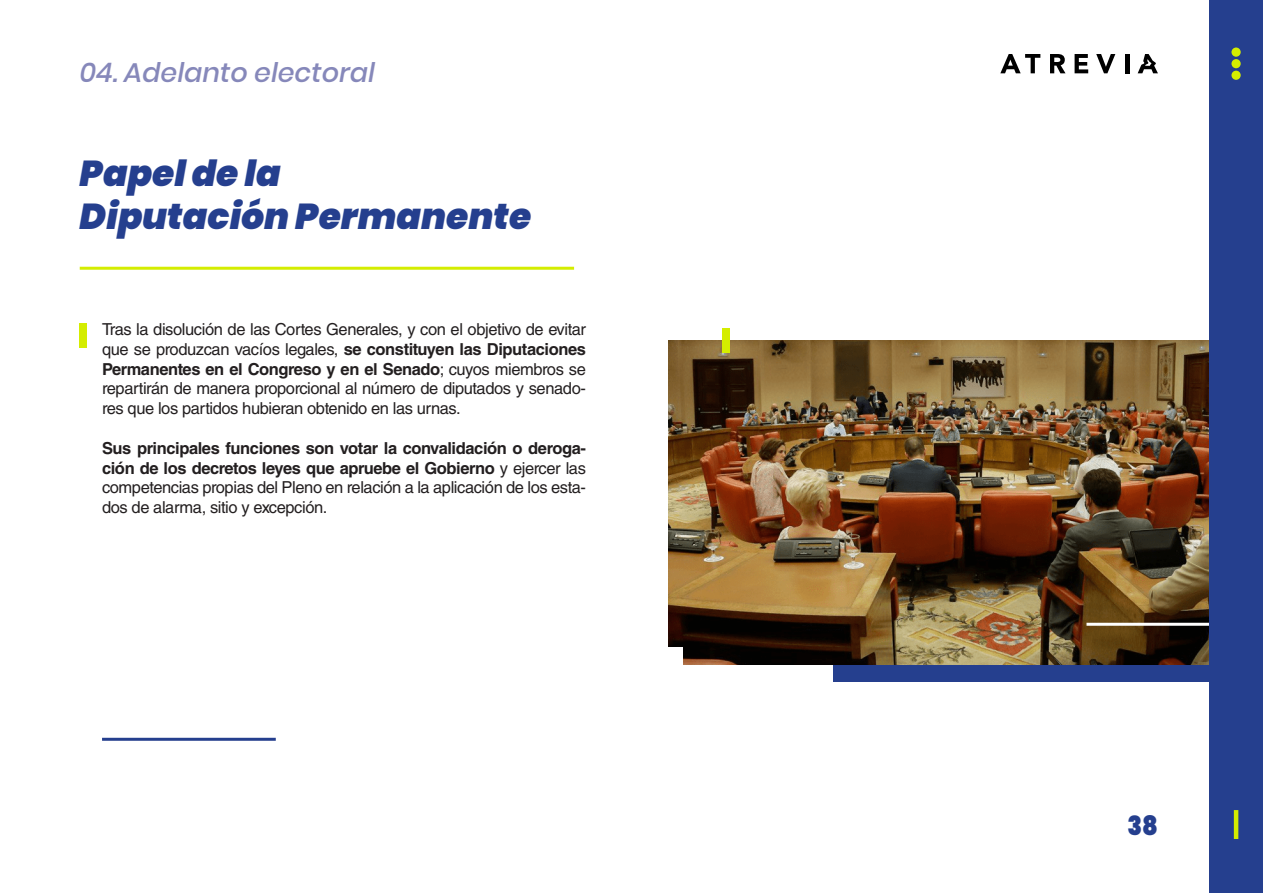
<style>
.page{position:relative;width:1263px;height:893px;background:#fff}
.page>*{position:absolute;margin:0;border:0;box-sizing:border-box;transform-origin:0 0}
.t1{font:italic 900 36px "Poppins";color:#253f8e}
.t2{font:italic 500 27px "Poppins";color:#8688ba}
.t3{font:900 26.4px "Poppins";color:#253f8e;scale:.91 1}
.t4{font:16.5px/19.8px "Helvetica LT Std";letter-spacing:-.025em;color:#231f20;text-align:justify}
.s1{font-weight:700}
</style>
<div class="page">
<svg style="left:1050px;top:54px;width:15px;height:19px"></svg>
<svg style="left:1074px;top:54px;width:14px;height:19px"></svg>
<svg style="left:1096px;top:54px;width:19px;height:19px"></svg>
<hr style="left:1125px;top:54px;width:4px;height:19px;background:#000">
<svg style="left:1000px;top:54px;width:40px;height:19px"></svg>
<svg style="left:1138px;top:54px;width:20px;height:19px"></svg>
<div style="left:1209px;top:0;width:54px;height:893px;background:#253f8e"></div>
<hr style="left:1234px;top:810px;width:4px;height:29px;background:#d4ed00">
<div style="left:1231px;top:48px;width:10px;height:9px;background:#d4ed00;border-radius:50%"></div>
<div style="left:1231px;top:59px;width:10px;height:9px;background:#d4ed00;border-radius:50%"></div>
<div style="left:1231px;top:71px;width:10px;height:9px;background:#d4ed00;border-radius:50%"></div>
<hr style="left:80px;top:267px;width:494px;height:3px;background:#d4ed00">
<div style="left:80px;top:323px;width:7px;height:25px;background:#d4ed00"></div>
<hr style="left:102px;top:738px;width:174px;height:3px;background:#253f8e">
<div style="left:833px;top:647px;width:376px;height:35px;background:#253f8e"></div>
<img style="left:669px;top:341px;width:540px;height:323px">
<div style="left:723px;top:328px;width:7px;height:25px;background:#d4ed00"></div>
<hr style="left:1086px;top:623px;width:123px;height:3px;background:#fff">
<div style="left:654px;top:647px;width:29px;height:28px;background:#fff"></div>
<p class="t2" style="left:80px;top:57px;width:297px">04. Adelanto electoral</p>
<p class="t1" style="left:80px;top:152px;width:202px">Papel de la</p>
<p class="t1" style="left:80px;top:196px;width:453px">Diputación Permanente</p>
<p class="t4" style="left:102px;top:319px;width:485px">Tras la disolución de las Cortes Generales, y con el objetivo de evitar que se produzcan vacíos legales, <span class="s1">se constituyen las Diputaciones Permanentes en el Congreso y en el Senado</span>; cuyos miembros se repartirán de manera proporcional al número de diputados y senado&shy;res que los partidos hubieran obtenido en las urnas.</p>
<p class="t4" style="left:102px;top:438px;width:485px"><span class="s1">Sus principales funciones son votar la convalidación o deroga&shy;ción de los decretos leyes que apruebe el Gobierno</span> y ejercer las competencias propias del Pleno en relación a la aplicación de los esta&shy;dos de alarma, sitio y excepción.</p>
<h3 class="t3" style="left:1127px;top:811px;width:35px">38</h3>
</div>
